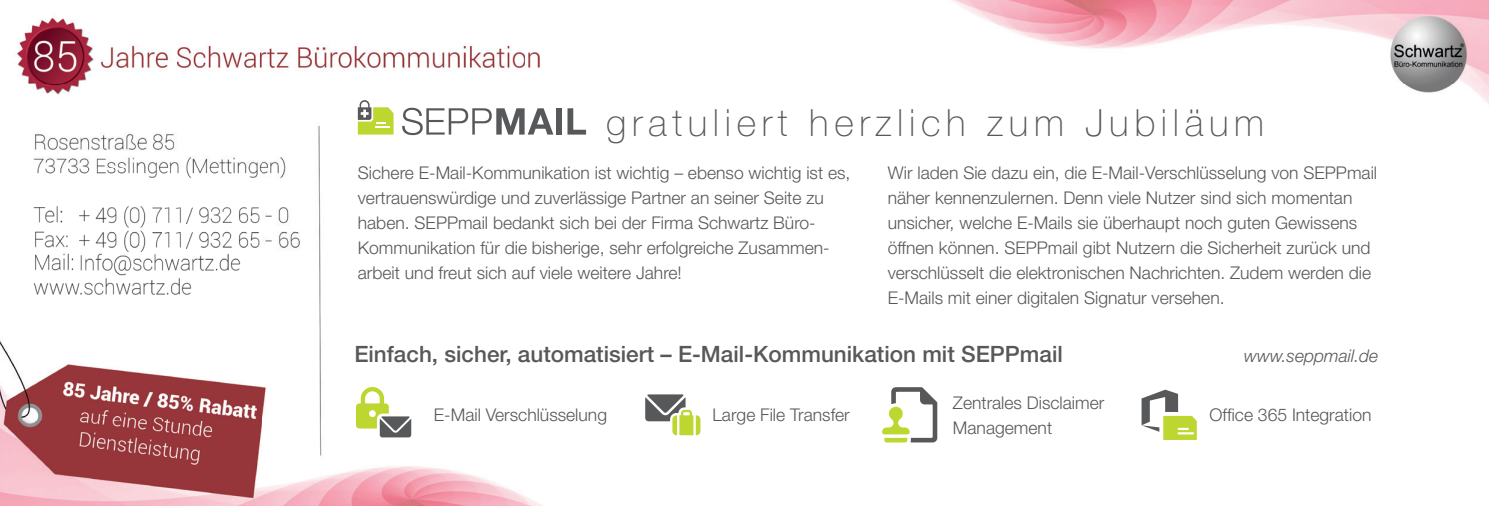
<style>
.page{position:relative;width:1489px;height:506px;background:#fff}
.page>*{position:absolute;margin:0;border:0;box-sizing:border-box;transform-origin:0 0}
.t1{font:100 37.5px "Helvetica Neue LT Pro";letter-spacing:.15em;color:#57585a}
.t2{font:500 22.5px "Helvetica Neue LT Pro";color:#57585a}
.t3{font:300 17.5px/25px "Helvetica Neue LT Pro";color:#57585a}
.t4{font:italic 300 17.5px "Helvetica Neue LT Pro";color:#57585a}
</style>
<div class="page">
<img style="left:0;top:0;width:1488px;height:505px">
<svg style="left:402px;top:108px;width:151px;height:27px"></svg>
<div style="left:556px;top:108px;width:6px;height:26px;background:#57585a"></div>
<svg style="left:567px;top:108px;width:19px;height:26px"></svg>
<svg style="left:358px;top:100px;width:35px;height:34px"></svg>
<svg style="left:356px;top:386px;width:55px;height:51px"></svg>
<svg style="left:645px;top:394px;width:55px;height:41px"></svg>
<svg style="left:882px;top:387px;width:55px;height:55px"></svg>
<svg style="left:1141px;top:389px;width:55px;height:50px"></svg>
<h1 class="t1" style="left:606px;top:101px;width:659px">gratuliert herzlich zum Jubiläum</h1>
<p class="t3" style="left:358px;top:159px;width:494px">Sichere E-Mail-Kommunikation ist wichtig – ebenso wichtig ist es, vertrauenswürdige und zuverlässige Partner an seiner Seite zu haben. SEPPmail bedankt sich bei der Firma Schwartz Büro-Kommunikation für die bisherige, sehr erfolgreiche Zusammen&shy;arbeit und freut sich auf viele weitere Jahre!</p>
<p class="t3" style="left:887px;top:160px;width:491px">Wir laden Sie dazu ein, die E-Mail-Verschlüsselung von SEPPmail näher kennenzulernen. Denn viele Nutzer sind sich momentan unsicher, welche E-Mails sie überhaupt noch guten Gewissens öffnen können. SEPPmail gibt Nutzern die Sicherheit zurück und verschlüsselt die elektronischen Nachrichten. Zudem werden die E-Mails mit einer digitalen Signatur versehen.</p>
<p class="t2" style="left:354px;top:340px;width:710px">Einfach, sicher, automatisiert – E-Mail-Kommunikation mit SEPPmail</p>
<p class="t3" style="left:434px;top:401px;width:175px">E-Mail Verschlüsselung</p>
<p class="t3" style="left:712px;top:401px;width:139px">Large File Transfer</p>
<p class="t3" style="left:952px;top:389px;width:153px">Zentrales Disclaimer<br>Management</p>
<p class="t4" style="left:1243px;top:345px;width:136px">www.seppmail.de</p>
<p class="t3" style="left:1209px;top:401px;width:163px">Office 365 Integration</p>
</div>
